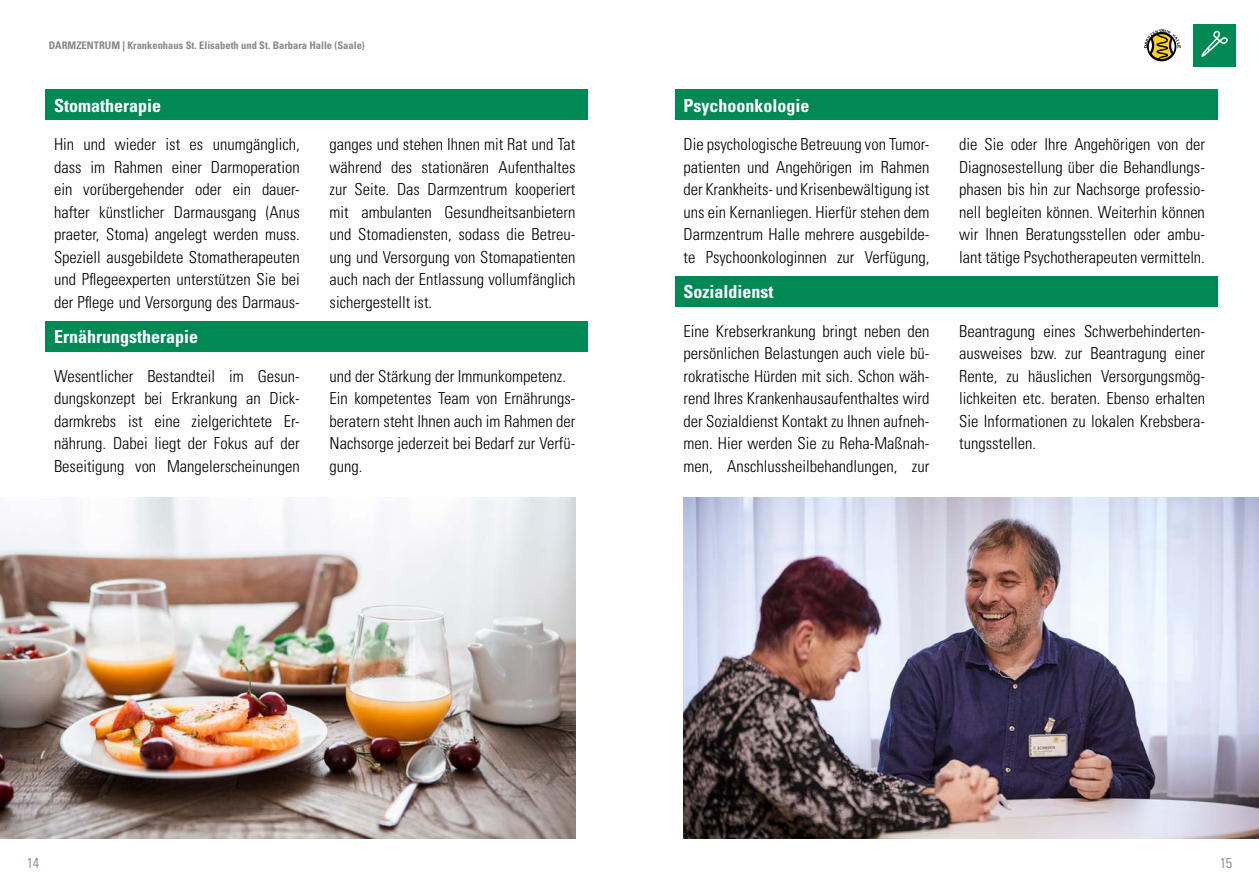
<style>
.page{position:relative;width:1259px;height:893px;background:#fff}
.page>*{position:absolute;margin:0;border:0;box-sizing:border-box;transform-origin:0 0}
.t1{font:700 condensed 18px "Univers LT Std";color:#fff}
.t2{font:300 condensed 16.5px/22.5px "Univers LT Std";color:#000;text-align:justify}
.t3{font:300 condensed 14.25px "Univers LT Std";color:#6a7c86}
.t4{font:700 condensed 10.5px "Univers LT Std";color:#87888a}
</style>
<div class="page">
<div style="left:1193px;top:24px;width:42px;height:43px;background:#085"></div>
<svg style="left:1201px;top:31px;width:26px;height:26px"></svg>
<div style="left:1147px;top:32px;width:29px;height:29px;border:2px solid #000;border-radius:50%"></div>
<svg style="left:1144px;top:29px;width:36px;height:31px"></svg>
<div style="left:45px;top:90px;width:543px;height:30px;background:#085"></div>
<div style="left:45px;top:321px;width:543px;height:30px;background:#085"></div>
<div style="left:675px;top:90px;width:542px;height:30px;background:#085"></div>
<div style="left:675px;top:276px;width:542px;height:30px;background:#085"></div>
<img style="left:0;top:497px;width:575px;height:342px">
<img style="left:683px;top:497px;width:576px;height:342px">
<p class="t4" style="left:49px;top:39px;width:317px">DARMZENTRUM | Krankenhaus St. Elisabeth und St. Barbara Halle (Saale)</p>
<p class="t1" style="left:54px;top:94px;width:109px">Stomatherapie</p>
<p class="t2" style="left:54px;top:133px;width:247px">Hin und wieder ist es unumgänglich, dass im Rahmen einer Darmoperation ein vorübergehender oder ein dauer&shy;hafter künstlicher Darmausgang (Anus praeter, Stoma) angelegt werden muss.<br>Speziell ausgebildete Stomatherapeuten und Pflegeexperten unterstützen Sie bei der Pflege und Versorgung des Darmaus-</p>
<p class="t2" style="left:330px;top:133px;width:247px">ganges und stehen Ihnen mit Rat und Tat während des stationären Aufenthaltes zur Seite. Das Darmzentrum kooperiert mit ambulanten Gesundheitsanbietern und Stomadiensten, sodass die Betreu&shy;ung und Versorgung von Stomapatienten auch nach der Entlassung vollumfänglich sichergestellt ist.</p>
<p class="t1" style="left:54px;top:326px;width:145px">Ernährungstherapie</p>
<p class="t2" style="left:54px;top:365px;width:247px">Wesentlicher Bestandteil im Gesun&shy;dungskonzept bei Erkrankung an Dick&shy;darmkrebs ist eine zielgerichtete Er&shy;nährung. Dabei liegt der Fokus auf der Beseitigung von Mangelerscheinungen</p>
<p class="t2" style="left:330px;top:365px;width:247px;text-align:left">und der Stärkung der Immunkompetenz.<br>Ein kompetentes Team von Ernährungs&shy;beratern steht Ihnen auch im Rahmen der<br>Nachsorge jederzeit bei Bedarf zur Verfü&shy;gung.</p>
<p class="t1" style="left:683px;top:94px;width:127px">Psychoonkologie</p>
<p class="t2" style="left:683px;top:133px;width:247px">Die psychologische Betreuung von Tumor&shy;patienten und Angehörigen im Rahmen der Krankheits- und Krisenbewältigung ist uns ein Kernanliegen. Hierfür stehen dem Darmzentrum Halle mehrere ausgebilde&shy;te Psychoonkologinnen zur Verfügung,</p>
<p class="t2" style="left:959px;top:133px;width:247px">die Sie oder Ihre Angehörigen von der Diagnosestellung über die Behandlungs&shy;phasen bis hin zur Nachsorge professio&shy;nell begleiten können. Weiterhin können wir Ihnen Beratungsstellen oder ambu&shy;lant tätige Psychotherapeuten vermitteln.</p>
<p class="t1" style="left:683px;top:281px;width:92px">Sozialdienst</p>
<p class="t2" style="left:683px;top:320px;width:247px">Eine Krebserkrankung bringt neben den persönlichen Belastungen auch viele bü&shy;rokratische Hürden mit sich. Schon wäh&shy;rend Ihres Krankenhausaufenthaltes wird der Sozialdienst Kontakt zu Ihnen aufneh&shy;men. Hier werden Sie zu Reha-Maßnah&shy;men, Anschlussheilbehandlungen, zur</p>
<p class="t2" style="left:959px;top:320px;width:247px">Beantragung eines Schwerbehinderten&shy;ausweises bzw. zur Beantragung einer Rente, zu häuslichen Versorgungsmög&shy;lichkeiten etc. beraten. Ebenso erhalten Sie Informationen zu lokalen Krebsbera&shy;tungsstellen.</p>
<p class="t3" style="left:27px;top:855px;width:14px">14</p>
<p class="t3" style="left:1220px;top:855px;width:14px">15</p>
</div>
